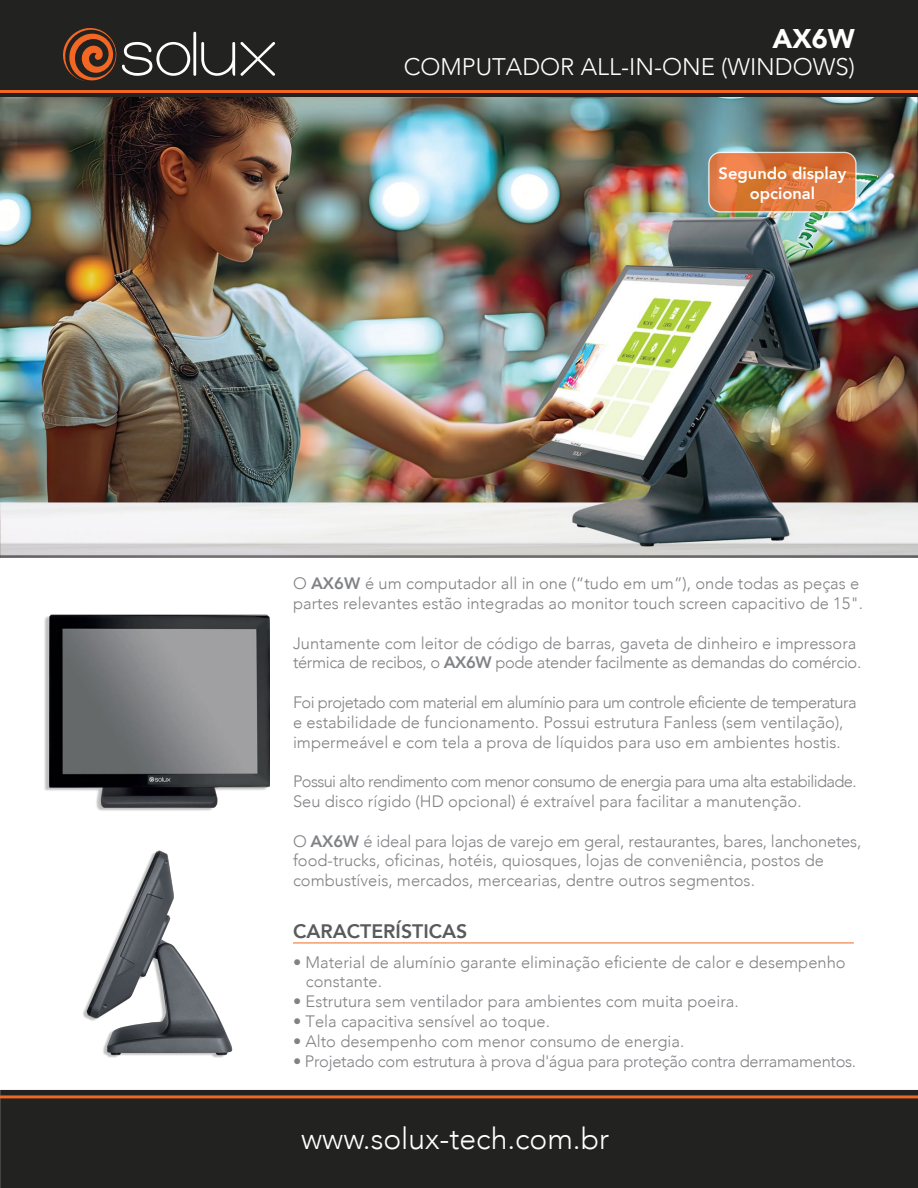
<style>
.page{position:relative;width:918px;height:1188px;background:#fff}
.page>*{position:absolute;margin:0;border:0;box-sizing:border-box;transform-origin:0 0}
.t1{font:300 30px "Avenir";color:#fff}
.t2{font:900 27px "Avenir";color:#fff}
.t3{font:300 24px "Avenir";color:#fff}
.t4{font:800 19.5px "Avenir";color:#595a5c}
.t5{font:300 16.5px/19.8px "Avenir";color:#818285}
.t6{font:300 16.5px/19.8px "Avenir";letter-spacing:-.04em;color:#818285}
.t7{font:300 16.5px "Avenir";letter-spacing:-.02em;color:#818285}
.t8{font:800 16.5px/19.8px "Avenir";color:#fff;text-align:center}
.s1{font-weight:800}
</style>
<div class="page">
<div style="left:0;top:0;width:918px;height:98px;background:#222221"></div>
<svg style="left:241px;top:42px;width:34px;height:34px"></svg>
<svg style="left:63px;top:28px;width:172px;height:53px"></svg>
<hr style="left:0;top:90px;width:918px;height:3px;background:#f26723">
<div style="left:0;top:1090px;width:918px;height:98px;background:#222221"></div>
<hr style="left:0;top:1095px;width:918px;height:3px;background:#f26723">
<hr style="left:293px;top:943px;width:561px;height:1px;background:#f26723">
<img style="left:0;top:97px;width:918px;height:461px">
<img style="left:83px;top:850px;width:150px;height:208px">
<img style="left:44px;top:614px;width:226px;height:197px">
<svg style="left:709px;top:152px;width:147px;height:60px"></svg>
<div style="left:708px;top:152px;width:149px;height:61px;border:1px solid #fff;border-radius:12px"></div>
<h2 class="t2" style="left:772px;top:15px;width:84px">AX6W</h2>
<h3 class="t3" style="left:404px;top:52px;width:453px">COMPUTADOR ALL-IN-ONE (WINDOWS)</h3>
<p class="t8" style="left:719px;top:163px;width:129px">Segundo display opcional</p>
<p class="t5" style="left:293px;top:574px;width:572px">O <span class="s1">AX6W</span> é um computador all in one (“tudo em um”), onde todas as peças e partes relevantes estão integradas ao monitor touch screen capacitivo de 15".</p>
<p class="t5" style="left:293px;top:633px;width:570px">Juntamente com leitor de código de barras, gaveta de dinheiro e impressora térmica de recibos, o <span class="s1">AX6W</span> pode atender facilmente as demandas do comércio.</p>
<p class="t5" style="left:293px;top:693px;width:565px">Foi projetado com material em alumínio para um controle eficiente de temperatura e estabilidade de funcionamento. Possui estrutura Fanless (sem ventilação), impermeável e com tela a prova de líquidos para uso em ambientes hostis.</p>
<p class="t6" style="left:293px;top:772px;width:565px">Possui alto rendimento com menor consumo de energia para uma alta estabilidade.<br>Seu disco rígido (HD opcional) é extraível para facilitar a manutenção.</p>
<p class="t5" style="left:293px;top:831px;width:570px">O <span class="s1">AX6W</span> é ideal para lojas de varejo em geral, restaurantes, bares, lanchonetes, food-trucks, oficinas, hotéis, quiosques, lojas de conveniência, postos de combustíveis, mercados, mercearias, dentre outros segmentos.</p>
<p class="t4" style="left:293px;top:916px;width:176px">CARACTERÍSTICAS</p>
<p class="t5" style="left:306px;top:952px;width:541px;text-indent:-13px">• Material de alumínio garante eliminação eficiente de calor e desempenho constante.</p>
<p class="t5" style="left:293px;top:992px;width:447px">• Estrutura sem ventilador para ambientes com muita poeira.</p>
<p class="t5" style="left:293px;top:1011px;width:259px">• Tela capacitiva sensível ao toque.</p>
<p class="t5" style="left:293px;top:1031px;width:393px">• Alto desempenho com menor consumo de energia.</p>
<p class="t7" style="left:293px;top:1051px;width:565px">• Projetado com estrutura à prova d'água para proteção contra derramamentos.</p>
<h1 class="t1" style="left:301px;top:1121px;width:309px">www.solux-tech.com.br</h1>
</div>
